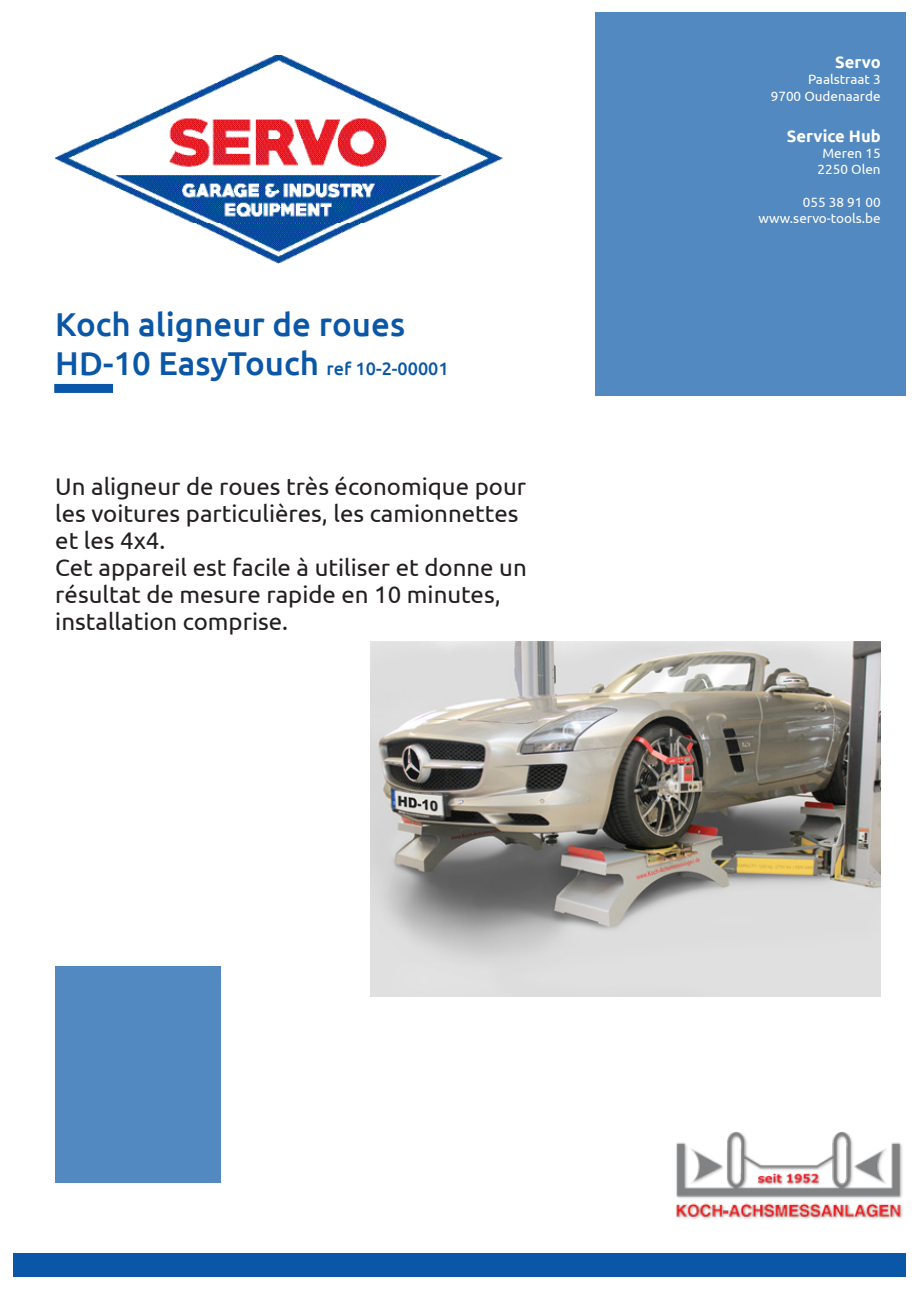
<style>
.page{position:relative;width:919px;height:1289px;background:#fff}
.page>*{position:absolute;margin:0;border:0;box-sizing:border-box;transform-origin:0 0}
.t1{font:500 33px "Ubuntu";color:#0a57a7}
.t2{font:24px/27px "Ubuntu";color:#231f20}
.t3{font:700 16.5px "Ubuntu";color:#fff}
.t4{font:13.5px "Ubuntu";color:#fff}
.s1{font-size:18px}
</style>
<div class="page">
<div style="left:13px;top:1252px;width:892px;height:24px;background:#0a57a7"></div>
<img style="left:55px;top:55px;width:447px;height:208px">
<div style="left:54px;top:384px;width:59px;height:9px;background:#0a57a7"></div>
<img style="left:676px;top:1132px;width:226px;height:87px">
<div style="left:55px;top:965px;width:166px;height:217px;background:#5389c1"></div>
<div style="left:595px;top:13px;width:311px;height:383px;background:#5389c1"></div>
<img style="left:370px;top:642px;width:510px;height:354px">
<p class="t1" style="left:55px;top:303px;width:351px">Koch aligneur de roues</p>
<p class="t1" style="left:55px;top:343px;width:395px">HD-10 EasyTouch <span class="s1">ref 10-2-00001</span></p>
<p class="t2" style="left:55px;top:472px;width:472px">Un aligneur de roues très économique pour les voitures particulières, les camionnettes et les 4x4.</p>
<p class="t2" style="left:55px;top:553px;width:473px">Cet appareil est facile à utiliser et donne un résultat de mesure rapide en 10 minutes, installation comprise.</p>
<p class="t3" style="left:835px;top:52px;width:47px">Servo</p>
<p class="t4" style="left:808px;top:71px;width:74px">Paalstraat 3</p>
<p class="t4" style="left:770px;top:87px;width:111px">9700 Oudenaarde</p>
<p class="t3" style="left:786px;top:126px;width:95px">Service Hub</p>
<p class="t4" style="left:822px;top:145px;width:60px">Meren 15</p>
<p class="t4" style="left:817px;top:161px;width:65px">2250 Olen</p>
<p class="t4" style="left:802px;top:194px;width:79px">055 38 91 00</p>
<p class="t4" style="left:758px;top:210px;width:124px">www.servo-tools.be</p>
</div>
